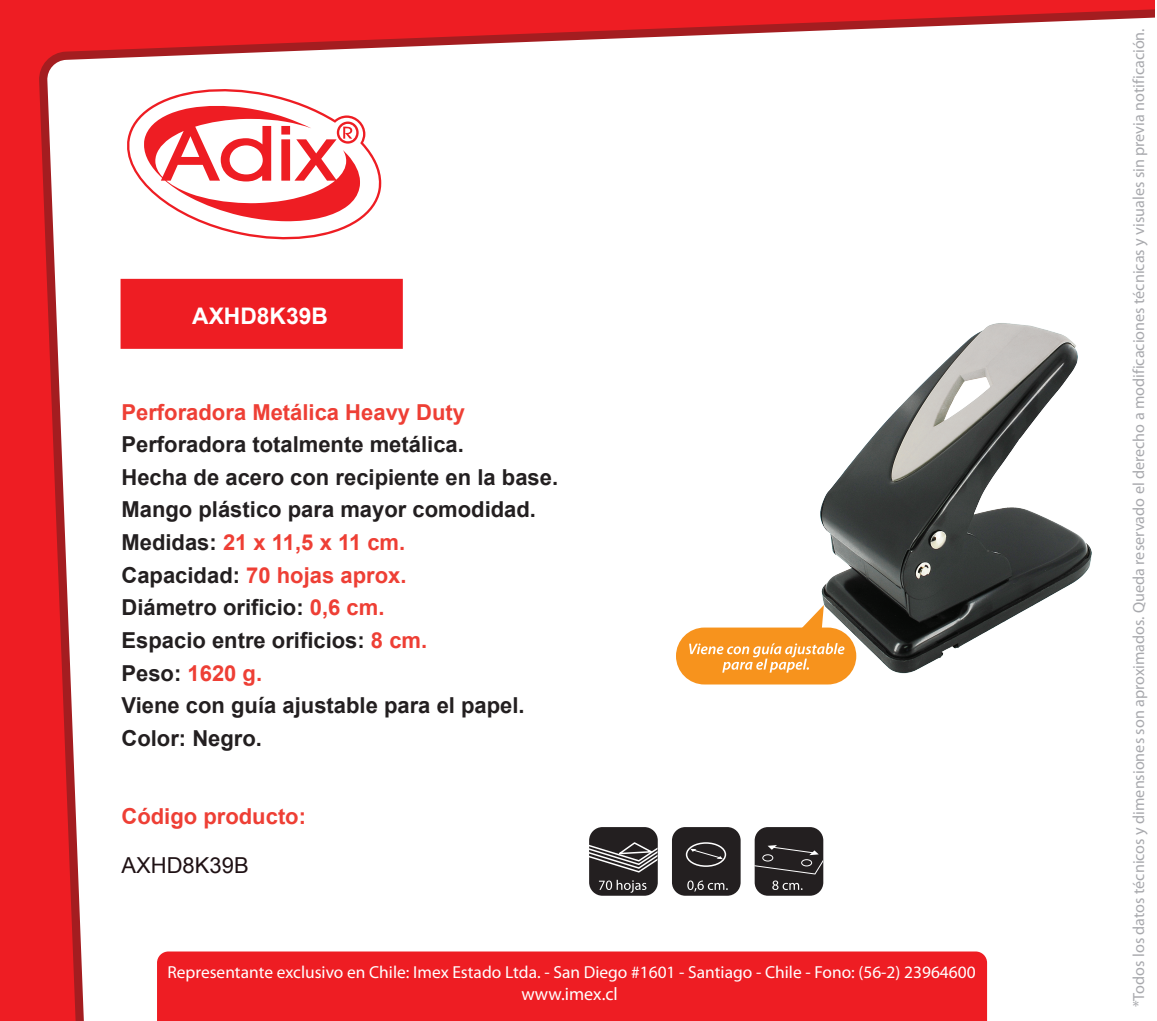
<style>
.page{position:relative;width:1157px;height:1021px;background:#fff}
.page>*{position:absolute;margin:0;border:0;box-sizing:border-box;transform-origin:0 0}
.t1{font:700 22.8px "Arial";color:#fff}
.t2{font:700 22px/32.6px "Arial";color:#231f20}
.t3{font:700 22px "Arial";color:#ee3f35}
.t4{font:22px "Arial";color:#1f1114}
.t5{font:18.2px "Myriad Pro";color:#fff}
.t6{font:17.4px "Myriad Pro";color:#fff}
.t7{font:16.2px "Myriad Pro";color:#a8a9ad}
.s1{color:#ee3f35}
</style>
<div class="page">
<div style="left:0;top:0;width:1154px;height:1020px;background:#ee1d23"></div>
<div style="left:39px;top:9px;width:1115px;height:1011px;background:#fff"></div>
<svg style="left:157px;top:951px;width:830px;height:69px"></svg>
<svg style="left:121px;top:279px;width:282px;height:70px"></svg>
<svg style="left:120px;top:84px;width:261px;height:160px"></svg>
<img style="left:808px;top:313px;width:295px;height:365px">
<div style="left:676px;top:627px;width:180px;height:57px;background:#f7931d;border-radius:28px"></div>
<svg style="left:797px;top:605px;width:27px;height:23px"></svg>
<svg style="left:689px;top:643px;width:155px;height:29px"></svg>
<div style="left:589px;top:827px;width:69px;height:68px;background:#231f20;border-radius:13px"></div>
<svg style="left:589px;top:841px;width:68px;height:32px"></svg>
<svg style="left:599px;top:879px;width:47px;height:13px"></svg>
<div style="left:672px;top:827px;width:68px;height:68px;background:#231f20;border-radius:13px"></div>
<svg style="left:687px;top:880px;width:40px;height:11px"></svg>
<div style="left:686px;top:842px;width:40px;height:24px;border:2px solid #fff;border-radius:50%"></div>
<svg style="left:690px;top:848px;width:32px;height:11px"></svg>
<div style="left:754px;top:827px;width:69px;height:68px;background:#231f20;border-radius:13px"></div>
<svg style="left:754px;top:845px;width:69px;height:45px"></svg>
<p class="t1" style="left:192px;top:301px;width:137px">AXHD8K39B</p>
<p class="t3" style="left:121px;top:397px;width:345px">Perforadora Metálica Heavy Duty</p>
<p class="t2" style="left:121px;top:429px;width:438px">Perforadora totalmente metálica.<br>Hecha de acero con recipiente en la base.<br>Mango plástico para mayor comodidad.<br>Medidas: <span class="s1">21 x 11,5 x 11 cm.<br></span>Capacidad: <span class="s1">70 hojas aprox.<br></span>Diámetro orificio: <span class="s1">0,6 cm.<br></span>Espacio entre orificios: <span class="s1">8 cm.<br></span>Peso: <span class="s1">1620 g.<br></span>Viene con guía ajustable para el papel.<br>Color: Negro.</p>
<p class="t3" style="left:121px;top:801px;width:186px">Código producto:</p>
<p class="t4" style="left:121px;top:850px;width:129px">AXHD8K39B</p>
<p class="t6" style="left:167px;top:961px;width:809px">Representante exclusivo en Chile: Imex Estado Ltda. - San Diego #1601 - Santiago - Chile - Fono: (56-2) 23964600</p>
<p class="t5" style="left:521px;top:982px;width:98px">www.imex.cl</p>
<p class="t7" style="left:1128px;top:1007px;width:980px;rotate:-90deg">*Todos los datos técnicos y dimensiones son aproximados. Queda reservado el derecho a modificaciones técnicas y visuales sin previa notificación.</p>
</div>
